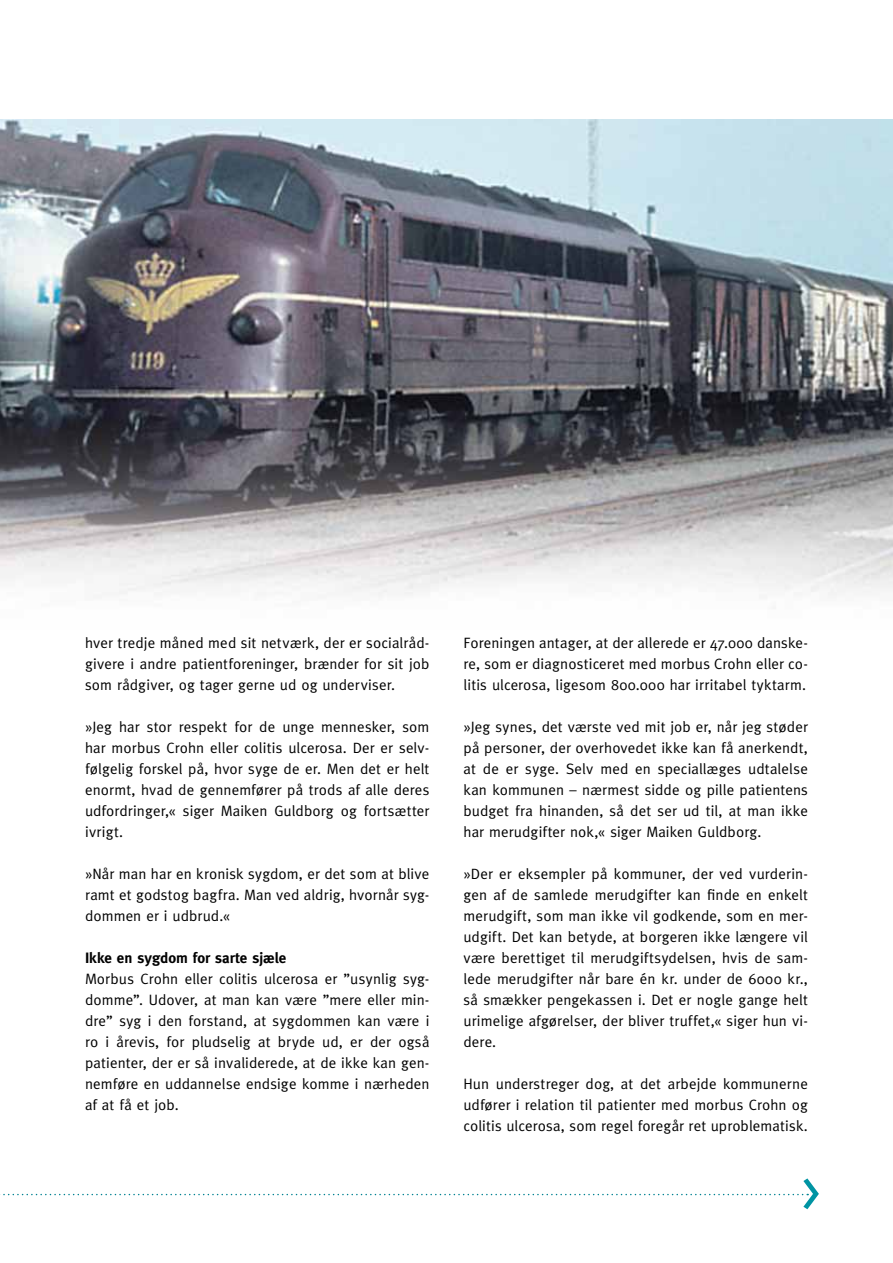
<style>
.page{position:relative;width:893px;height:1263px;background:#fff}
.page>*{position:absolute;margin:0;border:0;box-sizing:border-box;transform-origin:0 0}
.t1{font:60px "Meta";color:#0094a3}
.t2{font:15px/21px "Meta";letter-spacing:.01em;color:#000;text-align:justify}
.t3{font:700 15px "Meta";color:#000}
</style>
<div class="page">
<svg style="left:0;top:1194px;width:808px;height:1px"></svg>
<img style="left:0;top:119px;width:893px;height:478px">
<p class="t2" style="left:85px;top:632px;width:346px">hver tredje måned med sit netværk, der er socialråd&shy;givere i andre patientforeninger, brænder for sit job som rådgiver, og tager gerne ud og underviser.</p>
<p class="t2" style="left:85px;top:716px;width:346px">»Jeg har stor respekt for de unge mennesker, som har morbus Crohn eller colitis ulcerosa. Der er selv&shy;følgelig forskel på, hvor syge de er. Men det er helt enormt, hvad de gennemfører på trods af alle deres udfordringer,« siger Maiken Guldborg og fortsætter ivrigt.</p>
<p class="t2" style="left:85px;top:863px;width:346px">»Når man har en kronisk sygdom, er det som at blive ramt et godstog bagfra. Man ved aldrig, hvornår syg&shy;dommen er i udbrud.«</p>
<p class="t3" style="left:85px;top:949px;width:203px">Ikke en sygdom for sarte sjæle</p>
<p class="t2" style="left:85px;top:968px;width:346px">Morbus Crohn eller colitis ulcerosa er ”usynlig syg&shy;domme”. Udover, at man kan være ”mere eller min&shy;dre” syg i den forstand, at sygdommen kan være i ro i årevis, for pludselig at bryde ud, er der også patienter, der er så invaliderede, at de ikke kan gen&shy;nemføre en uddannelse endsige komme i nærheden af at få et job.</p>
<p class="t2" style="left:463px;top:632px;width:346px">Foreningen antager, at der allerede er 47.000 danske&shy;re, som er diagnosticeret med morbus Crohn eller co&shy;litis ulcerosa, ligesom 800.000 har irritabel tyktarm.</p>
<p class="t2" style="left:463px;top:716px;width:346px">»Jeg synes, det værste ved mit job er, når jeg støder på personer, der overhovedet ikke kan få anerkendt, at de er syge. Selv med en speciallæges udtalelse kan kommunen – nærmest sidde og pille patientens budget fra hinanden, så det ser ud til, at man ikke har merudgifter nok,« siger Maiken Guldborg.</p>
<p class="t2" style="left:463px;top:863px;width:346px">»Der er eksempler på kommuner, der ved vurderin&shy;gen af de samlede merudgifter kan finde en enkelt merudgift, som man ikke vil godkende, som en mer&shy;udgift. Det kan betyde, at borgeren ikke længere vil være berettiget til merudgiftsydelsen, hvis de sam&shy;lede merudgifter når bare én kr. under de 6000 kr., så smækker pengekassen i. Det er nogle gange helt urimelige afgørelser, der bliver truffet,« siger hun vi&shy;dere.</p>
<p class="t2" style="left:463px;top:1073px;width:346px">Hun understreger dog, at det arbejde kommunerne udfører i relation til patienter med morbus Crohn og colitis ulcerosa, som regel foregår ret uproblematisk.</p>
<h1 class="t1" style="left:801px;top:1156px;width:20px">&gt;</h1>
</div>
